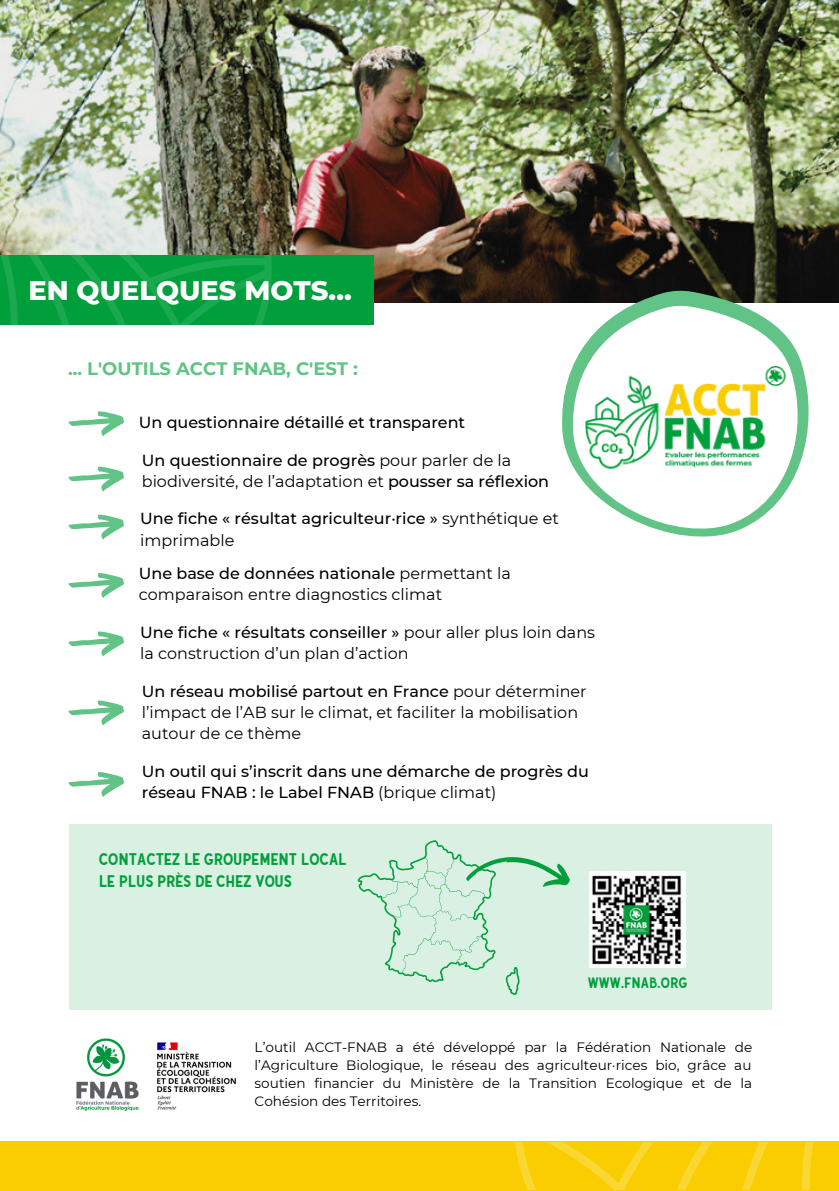
<style>
.page{position:relative;width:839px;height:1191px;background:#fff}
.page>*{position:absolute;margin:0;border:0;box-sizing:border-box;transform-origin:0 0}
.t1{font:800 27.2px "Montserrat";color:#fff}
.t2{font:700 18px "Montserrat";color:#61c385}
.t3{font:16.2px/22.4px "Gutenberg Clean";color:#009f3c}
.t4{font:16px/21.4px "Montserrat";color:#000}
.t5{font:500 16px/21.4px "Montserrat";color:#000}
.t6{font:14.6px "Gutenberg Clean";color:#009f3c}
.t7{font:13.6px/18.2px "Montserrat";color:#000;text-align:justify}
.s1{font-weight:500}
.s2{font-weight:400}
</style>
<div class="page">
<div style="left:0;top:1141px;width:838px;height:50px;background:#facd00"></div>
<svg style="left:515px;top:1143px;width:298px;height:46px"></svg>
<div style="left:69px;top:824px;width:702px;height:186px;background:#d9f0e2"></div>
<svg style="left:357px;top:840px;width:213px;height:155px"></svg>
<img style="left:589px;top:872px;width:96px;height:95px">
<img style="left:0;top:0;width:838px;height:302px">
<div style="left:0;top:256px;width:374px;height:69px;background:#009f3c"></div>
<svg style="left:1px;top:256px;width:270px;height:69px"></svg>
<svg style="left:559px;top:290px;width:262px;height:247px"></svg>
<img style="left:585px;top:366px;width:210px;height:107px">
<svg style="left:68px;top:411px;width:56px;height:25px"></svg>
<svg style="left:68px;top:466px;width:56px;height:26px"></svg>
<svg style="left:68px;top:514px;width:56px;height:26px"></svg>
<svg style="left:68px;top:573px;width:56px;height:25px"></svg>
<svg style="left:68px;top:631px;width:56px;height:25px"></svg>
<svg style="left:68px;top:700px;width:56px;height:25px"></svg>
<svg style="left:68px;top:772px;width:56px;height:25px"></svg>
<img style="left:157px;top:1042px;width:79px;height:68px">
<img style="left:76px;top:1038px;width:63px;height:73px">
<p class="t1" style="left:28px;top:274px;width:325px">EN QUELQUES MOTS...</p>
<p class="t2" style="left:68px;top:357px;width:291px">... L'OUTILS ACCT FNAB, C'EST :</p>
<p class="t5" style="left:139px;top:411px;width:328px">Un questionnaire détaillé et transparent</p>
<p class="t4" style="left:142px;top:449px;width:409px"><span class="s1">Un questionnaire de progrès</span> pour parler de la biodiversité, de l’adaptation et <span class="s1">pousser sa réflexion</span></p>
<p class="t5" style="left:140px;top:508px;width:420px">Une fiche « résultat agriculteur·rice » <span class="s2">synthétique et imprimable</span></p>
<p class="t4" style="left:139px;top:562px;width:373px"><span class="s1">Une base de données nationale</span> permettant la comparaison entre diagnostics climat</p>
<p class="t4" style="left:140px;top:621px;width:456px"><span class="s1">Une fiche « résultats conseiller »</span> pour aller plus loin dans la construction d’un plan d’action</p>
<p class="t4" style="left:142px;top:680px;width:446px"><span class="s1">Un réseau mobilisé partout en France</span> pour déterminer l’impact de l’AB sur le climat, et faciliter la mobilisation autour de ce thème</p>
<p class="t5" style="left:142px;top:761px;width:448px">Un outil qui s’inscrit dans une démarche de progrès du réseau FNAB : le Label FNAB <span class="s2">(brique climat)</span></p>
<p class="t3" style="left:99px;top:848px;width:249px">CONTACTEZ LE GROUPEMENT LOCAL<br>LE PLUS PRÈS DE CHEZ VOUS</p>
<p class="t6" style="left:588px;top:974px;width:101px">WWW.FNAB.ORG</p>
<p class="t7" style="left:255px;top:1038px;width:499px">L’outil ACCT-FNAB a été développé par la Fédération Nationale de l’Agriculture Biologique, le réseau des agriculteur·rices bio, grâce au soutien financier du Ministère de la Transition Ecologique et de la Cohésion des Territoires.</p>
</div>
